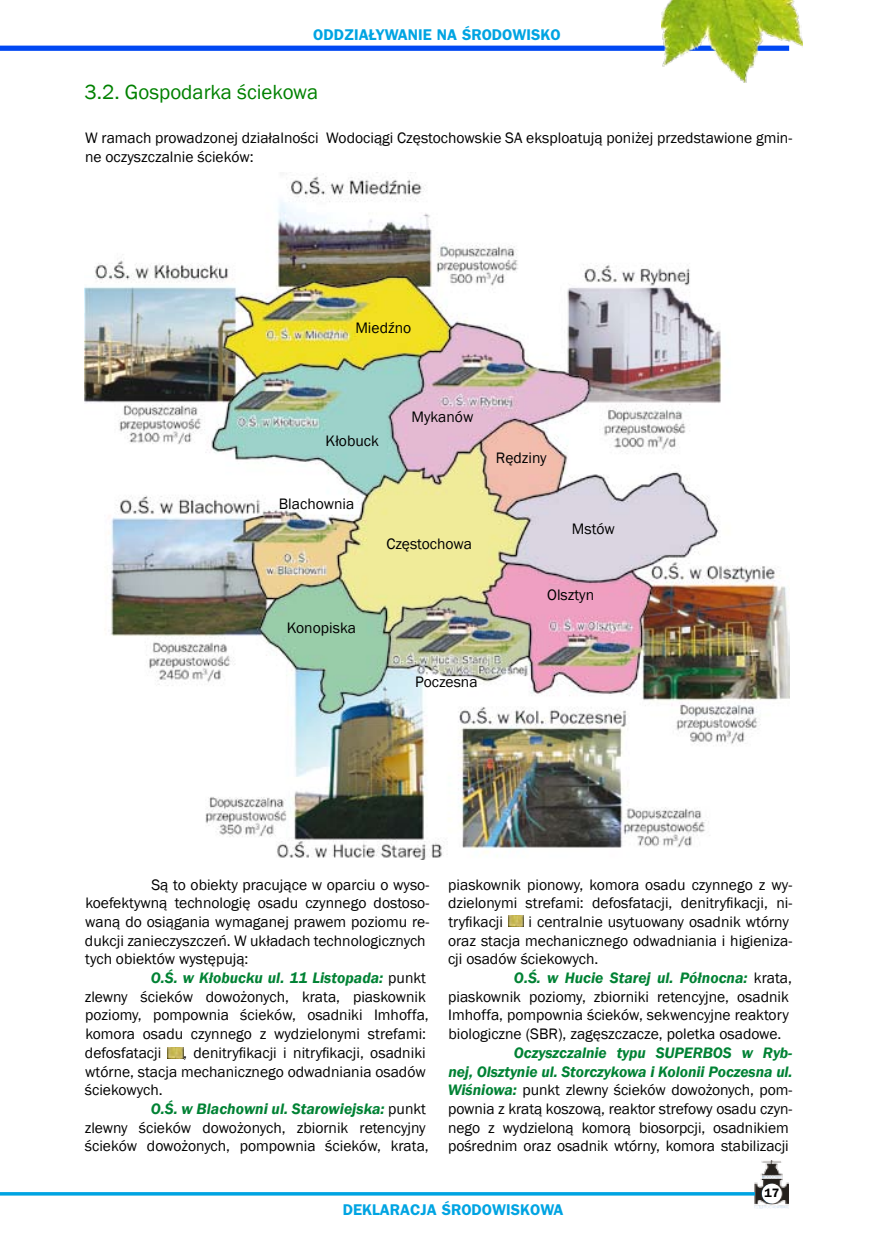
<style>
.page{position:relative;width:874px;height:1241px;background:#fff}
.page>*{position:absolute;margin:0;border:0;box-sizing:border-box;transform-origin:0 0}
.t1{font:21px "Franklin Gothic";color:#008100}
.t2{font:15.58px/18.7px "Franklin Gothic";color:#000;text-align:justify}
.t3{font:italic 600 15.58px "Franklin Gothic";letter-spacing:-.005em;color:#008234}
.t4{font:700 15.58px "Frankfurt Gothic";color:#00a4e2}
.t5{font:700 12.25px "Frankfurt Gothic";color:#000}
.s1{font-weight:400;font-style:normal;color:#000}
.s2{font-weight:600;font-style:italic;color:#008234}
</style>
<div class="page">
<img style="left:754px;top:1160px;width:34px;height:48px">
<div style="left:761px;top:1183px;width:20px;height:20px;background:#fff;border-radius:50%"></div>
<svg style="left:0;top:1192px;width:754px;height:3px;fill:#00a4e2"></svg>
<div style="left:0;top:46px;width:788px;height:5px;background:#0048f3"></div>
<img style="left:661px;top:0;width:141px;height:82px">
<img style="left:168px;top:1047px;width:15px;height:11px">
<img style="left:508px;top:915px;width:15px;height:11px">
<img style="left:84px;top:172px;width:704px;height:687px">
<p class="t4" style="left:313px;top:26px;width:249px">ODDZIAŁYWANIE NA ŚRODOWISKO</p>
<p class="t1" style="left:84px;top:79px;width:235px">3.2. Gospodarka ściekowa</p>
<p class="t2" style="left:85px;top:129px;width:708px">W ramach prowadzonej działalności Wodociągi Częstochowskie SA eksploatują poniżej przedstawione gmin&shy;ne oczyszczalnie ścieków:</p>
<p class="t2" style="left:355px;top:319px;width:57px">Miedźno</p>
<p class="t2" style="left:325px;top:431px;width:55px">Kłobuck</p>
<p class="t2" style="left:411px;top:408px;width:63px">Mykanów</p>
<p class="t2" style="left:279px;top:495px;width:77px">Blachownia</p>
<p class="t2" style="left:386px;top:534px;width:87px">Częstochowa</p>
<p class="t2" style="left:287px;top:619px;width:71px">Konopiska</p>
<p class="t2" style="left:415px;top:673px;width:64px">Poczesna</p>
<p class="t2" style="left:495px;top:448px;width:52px">Rędziny</p>
<p class="t2" style="left:571px;top:520px;width:45px">Mstów</p>
<p class="t2" style="left:547px;top:586px;width:48px">Olsztyn</p>
<p class="t2" style="left:151px;top:875px;width:279px">Są to obiekty pracujące w oparciu o wyso-</p>
<p class="t2" style="left:85px;top:893px;width:345px">koefektywną technologię osadu czynnego dostoso-</p>
<p class="t2" style="left:85px;top:912px;width:345px">waną do osiągania wymaganej prawem poziomu re-</p>
<p class="t2" style="left:85px;top:931px;width:342px">dukcji zanieczyszczeń. W układach technologicznych</p>
<p class="t2" style="left:85px;top:949px;width:165px">tych obiektów występują:</p>
<p class="t3" style="left:151px;top:967px;width:276px">O.Ś. w Kłobucku ul. 11 Listopada: <span class="s1">punkt</span></p>
<p class="t2" style="left:85px;top:987px;width:342px">zlewny ścieków dowożonych, krata, piaskownik</p>
<p class="t2" style="left:85px;top:1006px;width:345px">poziomy, pompownia ścieków, osadniki Imhoffa,</p>
<p class="t2" style="left:85px;top:1024px;width:342px">komora osadu czynnego z wydzielonymi strefami:</p>
<p class="t2" style="left:85px;top:1043px;width:78px">defosfatacji</p>
<p class="t2" style="left:183px;top:1043px;width:244px">, denitryfikacji i nitryfikacji, osadniki</p>
<p class="t2" style="left:85px;top:1062px;width:342px">wtórne, stacja mechanicznego odwadniania osadów</p>
<p class="t2" style="left:85px;top:1080px;width:79px">ściekowych.</p>
<p class="t3" style="left:151px;top:1098px;width:276px">O.Ś. w Blachowni ul. Starowiejska: <span class="s1">punkt</span></p>
<p class="t2" style="left:85px;top:1118px;width:342px">zlewny ścieków dowożonych, zbiornik retencyjny</p>
<p class="t2" style="left:85px;top:1136px;width:345px">ścieków dowożonych, pompownia ścieków, krata,</p>
<p class="t2" style="left:448px;top:875px;width:345px">piaskownik pionowy, komora osadu czynnego z wy&shy;dzielonymi strefami: defosfatacji, denitryfikacji, ni&shy;tryfikacji</p>
<p class="t2" style="left:528px;top:912px;width:262px">i centralnie usytuowany osadnik wtórny</p>
<p class="t2" style="left:448px;top:931px;width:345px">oraz stacja mechanicznego odwadniania i higieniza-</p>
<p class="t2" style="left:448px;top:949px;width:152px">cji osadów ściekowych.</p>
<p class="t3" style="left:513px;top:967px;width:279px">O.Ś. w Hucie Starej ul. Północna: <span class="s1">krata,</span></p>
<p class="t2" style="left:448px;top:987px;width:342px">piaskownik poziomy, zbiorniki retencyjne, osadnik</p>
<p class="t2" style="left:448px;top:1006px;width:342px">Imhoffa, pompownia ścieków, sekwencyjne reaktory</p>
<p class="t2" style="left:448px;top:1024px;width:334px">biologiczne (SBR), zagęszczacze, poletka osadowe.</p>
<p class="t3" style="left:513px;top:1042px;width:280px">Oczyszczalnie typu SUPERBOS w Ryb-</p>
<p class="t3" style="left:448px;top:1061px;width:345px">nej, Olsztynie ul. Storczykowa i Kolonii Poczesna ul.</p>
<p class="t2" style="left:447px;top:1080px;width:346px"><span class="s2">Wiśniowa:</span> punkt zlewny ścieków dowożonych, pom-</p>
<p class="t2" style="left:448px;top:1099px;width:345px">pownia z kratą koszową, reaktor strefowy osadu czyn-</p>
<p class="t2" style="left:448px;top:1118px;width:342px">nego z wydzieloną komorą biosorpcji, osadnikiem</p>
<p class="t2" style="left:448px;top:1136px;width:342px">pośrednim oraz osadnik wtórny, komora stabilizacji</p>
<p class="t5" style="left:764px;top:1185px;width:16px">17</p>
<p class="t4" style="left:342px;top:1200px;width:222px">DEKLARACJA ŚRODOWISKOWA</p>
</div>
